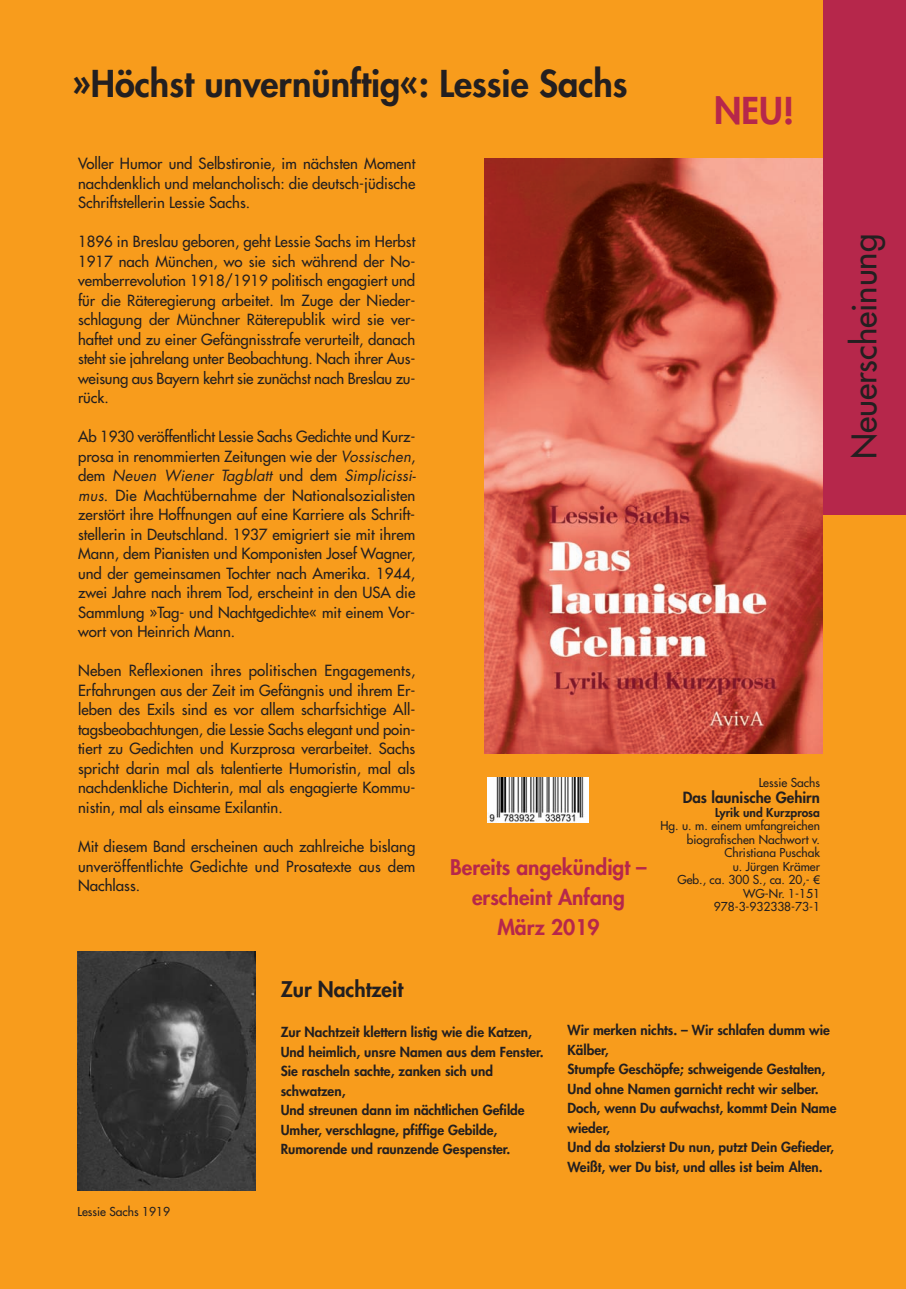
<style>
.page{position:relative;width:906px;height:1289px;background:#fff}
.page>*{position:absolute;margin:0;border:0;box-sizing:border-box;transform-origin:0 0}
.t1{font:800 36px "Futura";color:#231f20}
.t2{font:800 36px "Futura";color:#b6274b}
.t3{font:33px "Futura";color:#231f20}
.t4{font:800 21px/30px "Futura";color:#b6274b;text-align:center}
.t5{font:800 21px "Futura";color:#231f20}
.t6{font:15px/19.5px "Futura";color:#231f20;text-align:justify}
.t7{font:800 15px "Futura";color:#231f20}
.t8{font:800 13.5px/19.5px "Futura";color:#231f20}
.t9{font:12px/13.5px "Futura";color:#231f20;text-align:right}
.s1{font-style:italic}
.s2{font-weight:800}
.s3{font-family:"Arial"}
</style>
<div class="page">
<div style="left:0;top:0;width:906px;height:1288px;background:#f89c1c"></div>
<img style="left:488px;top:778px;width:101px;height:44px">
<img style="left:485px;top:158px;width:337px;height:596px">
<img style="left:78px;top:951px;width:177px;height:239px">
<div style="left:823px;top:0;width:83px;height:514px;background:#b6274b"></div>
<p class="t1" style="left:72px;top:66px;width:557px">»Höchst unvernünftig«: Lessie Sachs</p>
<p class="t6" style="left:78px;top:155px;width:339px">Voller Humor und Selbstironie, im nächsten Moment nachdenklich und melancholisch: die deutsch-jüdische Schriftstellerin Lessie Sachs.</p>
<p class="t6" style="left:78px;top:233px;width:339px">1896 in Breslau geboren, geht Lessie Sachs im Herbst 1917 nach München, wo sie sich während der No&shy;vemberrevolution 1918/1919 politisch engagiert und für die Räteregierung arbeitet. Im Zuge der Nieder&shy;schlagung der Münchner Räterepublik wird sie ver&shy;haftet und zu einer Gefängnisstrafe verurteilt, danach steht sie jahrelang unter Beobachtung. Nach ihrer Aus&shy;weisung aus Bayern kehrt sie zunächst nach Breslau zu&shy;rück.</p>
<p class="t6" style="left:78px;top:428px;width:341px;text-align:left">Ab 1930 veröffentlicht Lessie Sachs Gedichte und Kurz&shy;prosa in renommierten Zeitungen wie der <span class="s1">Vossischen</span>, d e m <span class="s1">Neuen Wiener Tagblatt</span> u n d d e m <span class="s1">Simplicissi&shy;mus</span>. Die Machtübernahme der Nationalsozialisten zerstört ihre Hoffnungen auf eine Karriere als Schrift&shy;stellerin in Deutschland. 1937 emigriert sie mit ihrem Mann, dem Pianisten und Komponisten Josef Wagner, und der gemeinsamen Tochter nach Amerika. 1944, zwei Jahre nach ihrem Tod, erscheint in den USA die Sammlung »Tag- und Nachtgedichte« mit einem Vor&shy;wort von Heinrich Mann.</p>
<p class="t6" style="left:78px;top:662px;width:339px">Neben Reflexionen ihres politischen Engagements, Erfahrungen aus der Zeit im Gefängnis und ihrem Er&shy;leben des Exils sind es vor allem scharfsichtige All&shy;tagsbe obachtungen, die Lessie Sachs elegant und poin&shy;tiert zu Gedichten und Kurzprosa ver arbeitet. Sachs spricht darin mal als talentierte Hu moristin, mal als nachdenkliche Dichterin, mal als engagierte Kommu&shy;nistin, mal als einsame Exilantin.</p>
<p class="t6" style="left:78px;top:837px;width:339px">Mit diesem Band erscheinen auch zahlreiche bislang unveröffentlichte Gedichte und Prosatexte aus dem Nachlass.</p>
<p class="t4" style="left:450px;top:853px;width:198px">Bereits angekündigt – erscheint Anfang<br>März 2019</p>
<p class="t2" style="left:714px;top:94px;width:82px">NEU!</p>
<p class="t9" style="left:758px;top:776px;width:63px">Lessie Sachs</p>
<p class="t7" style="left:683px;top:790px;width:139px">Das launische Gehirn</p>
<p class="t9" style="left:660px;top:806px;width:161px"><span class="s2">Lyrik und Kurzprosa<br></span>Hg. u. m. einem umfangreichen biografischen Nachwort v.<br>Christiana Puschak<br>u. Jürgen Krämer<br>Geb., ca. 300 S., ca. 20,- <span class="s3">€<br></span>WG-Nr. 1-151<br>978-3-932338-73-1</p>
<p class="t3" style="left:847px;top:459px;width:227px;rotate:-90deg">Neuerscheinung</p>
<p class="t9" style="left:77px;top:1205px;width:94px">Lessie Sachs 1919</p>
<p class="t5" style="left:281px;top:978px;width:124px">Zur Nachtzeit</p>
<p class="t8" style="left:281px;top:1023px;width:264px">Zur Nachtzeit klettern listig wie die Katzen, Und heimlich, unsre Namen aus dem Fenster.<br>Sie rascheln sachte, zanken sich und schwatzen,<br>Und streunen dann im nächtlichen Gefilde Umher, verschlagne, pfiffige Gebilde, Rumorende und raunzende Gespenster.</p>
<p class="t8" style="left:567px;top:1021px;width:270px">Wir merken nichts. – Wir schlafen dumm wie Kälber,<br>Stumpfe Geschöpfe; schweigende Gestalten, Und ohne Namen garnicht recht wir selber.<br>Doch, wenn Du aufwachst, kommt Dein Name wieder,<br>Und da stolzierst Du nun, putzt Dein Gefieder, Weißt, wer Du bist, und alles ist beim Alten.</p>
</div>
